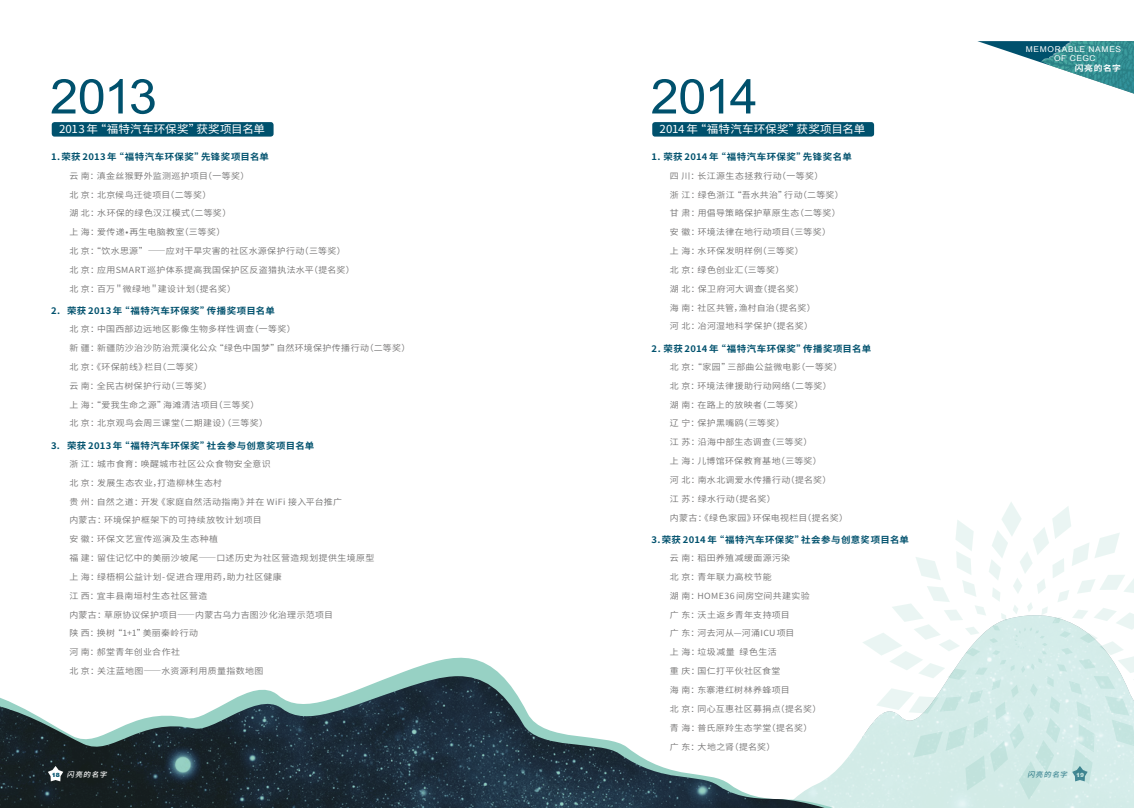
<style>
.page{position:relative;width:1134px;height:808px;background:#fff}
.page>*{position:absolute;margin:0;border:0;box-sizing:border-box;transform-origin:0 0}
.t1{font:48px "Arial";letter-spacing:-.035em;color:#00516d;scale:1.05 1}
.t2{font:11px "Source Han Sans CN";letter-spacing:.015em;color:#fff;scale:1.05 1}
.t3{font:700 9px "Source Han Sans CN";letter-spacing:.05em;color:#00516d;scale:1.05 1}
.t4{font:8.5px "Source Han Sans CN";letter-spacing:.04em;color:#727171;scale:1.05 1}
.t5{font:8.5px "Source Han Sans CN";letter-spacing:.02em;color:#727171;scale:1.05 1}
.t6{font:8px/9px "Arial";letter-spacing:.08em;color:#fff;text-align:center;scale:1.05 1}
.t7{font:700 8px "Source Han Sans CN";letter-spacing:.07em;color:#fff;scale:1.1 1}
.t8{font:italic 500 7px "Source Han Sans CN";color:#00516d;scale:1.05 1}
.t9{font:italic 500 7px "Source Han Sans CN";color:#fff;scale:1.05 1}
.s1{font-family:"Helvetica Neue LT Pro";font-weight:900;font-style:normal;font-size:6px;color:#00516d}
.s2{font-family:"Helvetica Neue LT Pro";font-weight:900;font-style:normal;font-size:6px;color:#fff}
</style>
<div class="page">
<svg style="left:977px;top:41px;width:64px;height:22px"></svg>
<img style="left:1041px;top:41px;width:93px;height:53px">
<div style="left:52px;top:122px;width:222px;height:15px;background:#00516d;border-radius:3px"></div>
<div style="left:652px;top:122px;width:222px;height:15px;background:#00516d;border-radius:3px"></div>
<svg style="left:393px;top:664px;width:510px;height:144px"></svg>
<img style="left:0;top:676px;width:825px;height:132px">
<svg style="left:48px;top:766px;width:15px;height:15px"></svg>
<svg style="left:862px;top:502px;width:272px;height:298px"></svg>
<h1 class="t1" style="left:50px;top:65px;width:103px">2013</h1>
<h1 class="t1" style="left:651px;top:65px;width:103px">2014</h1>
<p class="t2" style="left:59px;top:123px;width:198px">2013 年“福特汽车环保奖”获奖项目名单</p>
<p class="t2" style="left:660px;top:123px;width:197px">2014 年“福特汽车环保奖”获奖项目名单</p>
<p class="t3" style="left:51px;top:152px;width:209px">1.荣获 2013 年“福特汽车环保奖”先锋奖项目名单</p>
<p class="t4" style="left:69px;top:171px;width:173px">云 南：滇金丝猴野外监测巡护项目（一等奖）</p>
<p class="t4" style="left:69px;top:190px;width:137px">北 京：北京候鸟迁徙项目（二等奖）</p>
<p class="t4" style="left:69px;top:208px;width:156px">湖 北：水环保的绿色汉江模式（二等奖）</p>
<p class="t4" style="left:69px;top:227px;width:150px">上 海：爱传递•再生电脑教室（三等奖）</p>
<p class="t4" style="left:69px;top:246px;width:265px">北 京：“饮水思源”——应对干旱灾害的社区水源保护行动（三等奖）</p>
<p class="t4" style="left:69px;top:265px;width:273px">北 京：应用SMART巡护体系提高我国保护区反盗猎执法水平（提名奖）</p>
<p class="t4" style="left:69px;top:284px;width:160px">北 京：百万＂微绿地＂建设计划（提名奖）</p>
<p class="t3" style="left:51px;top:305px;width:215px">2. 荣获 2013 年“福特汽车环保奖”传播奖项目名单</p>
<p class="t4" style="left:69px;top:324px;width:217px">北 京：中国西部边远地区影像生物多样性调查（一等奖）</p>
<p class="t4" style="left:69px;top:343px;width:326px">新 疆：新疆防沙治沙防治荒漠化公众“绿色中国梦”自然环境保护传播行动（二等奖）</p>
<p class="t5" style="left:69px;top:362px;width:129px">北 京：《环保前线》栏目（二等奖）</p>
<p class="t4" style="left:69px;top:381px;width:137px">云 南：全民古树保护行动（三等奖）</p>
<p class="t4" style="left:69px;top:400px;width:182px">上 海：“爱我生命之源”海滩清洁项目（三等奖）</p>
<p class="t4" style="left:69px;top:418px;width:191px">北 京：北京观鸟会周三课堂（二期建设）（三等奖）</p>
<p class="t3" style="left:51px;top:440px;width:252px">3. 荣获 2013 年“福特汽车环保奖”社会参与创意奖项目名单</p>
<p class="t4" style="left:69px;top:459px;width:193px">浙 江：城市食育：唤醒城市社区公众食物安全意识</p>
<p class="t4" style="left:69px;top:478px;width:147px">北 京：发展生态农业，打造柳林生态村</p>
<p class="t4" style="left:69px;top:497px;width:261px">贵 州：自然之道：开发《家庭自然活动指南》并在 WiFi 接入平台推广</p>
<p class="t4" style="left:69px;top:515px;width:185px">内蒙古：环境保护框架下的可持续放牧计划项目</p>
<p class="t4" style="left:69px;top:534px;width:143px">安 徽：环保文艺宣传巡演及生态种植</p>
<p class="t4" style="left:69px;top:553px;width:292px">福 建：留住记忆中的美丽沙坡尾——口述历史为社区营造规划提供生境原型</p>
<p class="t4" style="left:69px;top:572px;width:204px">上 海：绿梧桐公益计划-促进合理用药，助力社区健康</p>
<p class="t4" style="left:69px;top:591px;width:133px">江 西：宜丰县南垣村生态社区营造</p>
<p class="t4" style="left:69px;top:610px;width:253px">内蒙古：草原协议保护项目——内蒙古乌力吉图沙化治理示范项目</p>
<p class="t4" style="left:69px;top:628px;width:124px">陕 西：换树“1+1”美丽秦岭行动</p>
<p class="t4" style="left:69px;top:647px;width:107px">河 南：郝堂青年创业合作社</p>
<p class="t4" style="left:69px;top:666px;width:186px">北 京：关注蓝地图——水资源利用质量指数地图</p>
<p class="t9" style="left:52px;top:770px;width:57px"><span class="s1">1 8</span> 闪亮的名字</p>
<p class="t3" style="left:651px;top:152px;width:192px">1. 荣获 2014 年“福特汽车环保奖”先锋奖名单</p>
<p class="t4" style="left:670px;top:171px;width:148px">四 川：长江源生态拯救行动（一等奖）</p>
<p class="t4" style="left:670px;top:190px;width:167px">浙 江：绿色浙江“吾水共治”行动（二等奖）</p>
<p class="t4" style="left:670px;top:208px;width:164px">甘 肃：用倡导策略保护草原生态（二等奖）</p>
<p class="t4" style="left:670px;top:227px;width:155px">安 徽：环境法律在地行动项目（三等奖）</p>
<p class="t4" style="left:670px;top:246px;width:129px">上 海：水环保发明样例（三等奖）</p>
<p class="t4" style="left:670px;top:265px;width:110px">北 京：绿色创业汇（三等奖）</p>
<p class="t4" style="left:670px;top:284px;width:129px">湖 北：保卫府河大调查（提名奖）</p>
<p class="t4" style="left:670px;top:303px;width:140px">海 南：社区共管，渔村自治（提名奖）</p>
<p class="t4" style="left:670px;top:321px;width:138px">河 北：冶河湿地科学保护（提名奖）</p>
<p class="t3" style="left:651px;top:343px;width:211px">2. 荣获 2014 年“福特汽车环保奖”传播奖项目名单</p>
<p class="t4" style="left:670px;top:362px;width:166px">北 京：“家园”三部曲公益微电影（一等奖）</p>
<p class="t4" style="left:670px;top:381px;width:156px">北 京：环境法律援助行动网络（二等奖）</p>
<p class="t4" style="left:670px;top:400px;width:129px">湖 南：在路上的放映者（二等奖）</p>
<p class="t4" style="left:670px;top:418px;width:111px">辽 宁：保护黑嘴鸥（三等奖）</p>
<p class="t4" style="left:670px;top:437px;width:137px">江 苏：沿海中部生态调查（三等奖）</p>
<p class="t4" style="left:670px;top:456px;width:146px">上 海：儿博馆环保教育基地（三等奖）</p>
<p class="t4" style="left:670px;top:475px;width:155px">河 北：南水北调爱水传播行动（提名奖）</p>
<p class="t4" style="left:670px;top:494px;width:102px">江 苏：绿水行动（提名奖）</p>
<p class="t4" style="left:670px;top:513px;width:171px">内蒙古：《绿色家园》环保电视栏目（提名奖）</p>
<p class="t3" style="left:651px;top:534px;width:247px">3.荣获 2014 年“福特汽车环保奖”社会参与创意奖项目名单</p>
<p class="t4" style="left:670px;top:553px;width:116px">云 南：稻田养殖减缓面源污染</p>
<p class="t4" style="left:670px;top:572px;width:98px">北 京：青年联力高校节能</p>
<p class="t4" style="left:670px;top:591px;width:135px">湖 南：HOME36 间房空间共建实验</p>
<p class="t4" style="left:670px;top:610px;width:116px">广 东：沃土返乡青年支持项目</p>
<p class="t4" style="left:670px;top:628px;width:120px">广 东：河去河从—河涌ICU项目</p>
<p class="t4" style="left:670px;top:647px;width:103px">上 海：垃圾减量 绿色生活</p>
<p class="t4" style="left:670px;top:666px;width:107px">重 庆：国仁打平伙社区食堂</p>
<p class="t4" style="left:670px;top:685px;width:115px">海 南：东寨港红树林养蜂项目</p>
<p class="t4" style="left:670px;top:704px;width:146px">北 京：同心互惠社区募捐点（提名奖）</p>
<p class="t4" style="left:670px;top:723px;width:137px">青 海：普氏原羚生态学堂（提名奖）</p>
<p class="t4" style="left:670px;top:741px;width:102px">广 东：大地之肾（提名奖）</p>
<p class="t6" style="left:1026px;top:45px;width:92px">MEMORABLE NAMES<br>OF CEGC</p>
<p class="t7" style="left:1075px;top:64px;width:43px">闪亮的名字</p>
<p class="t8" style="left:1027px;top:770px;width:55px">闪亮的名字 <span class="s2">1 9</span></p>
</div>
